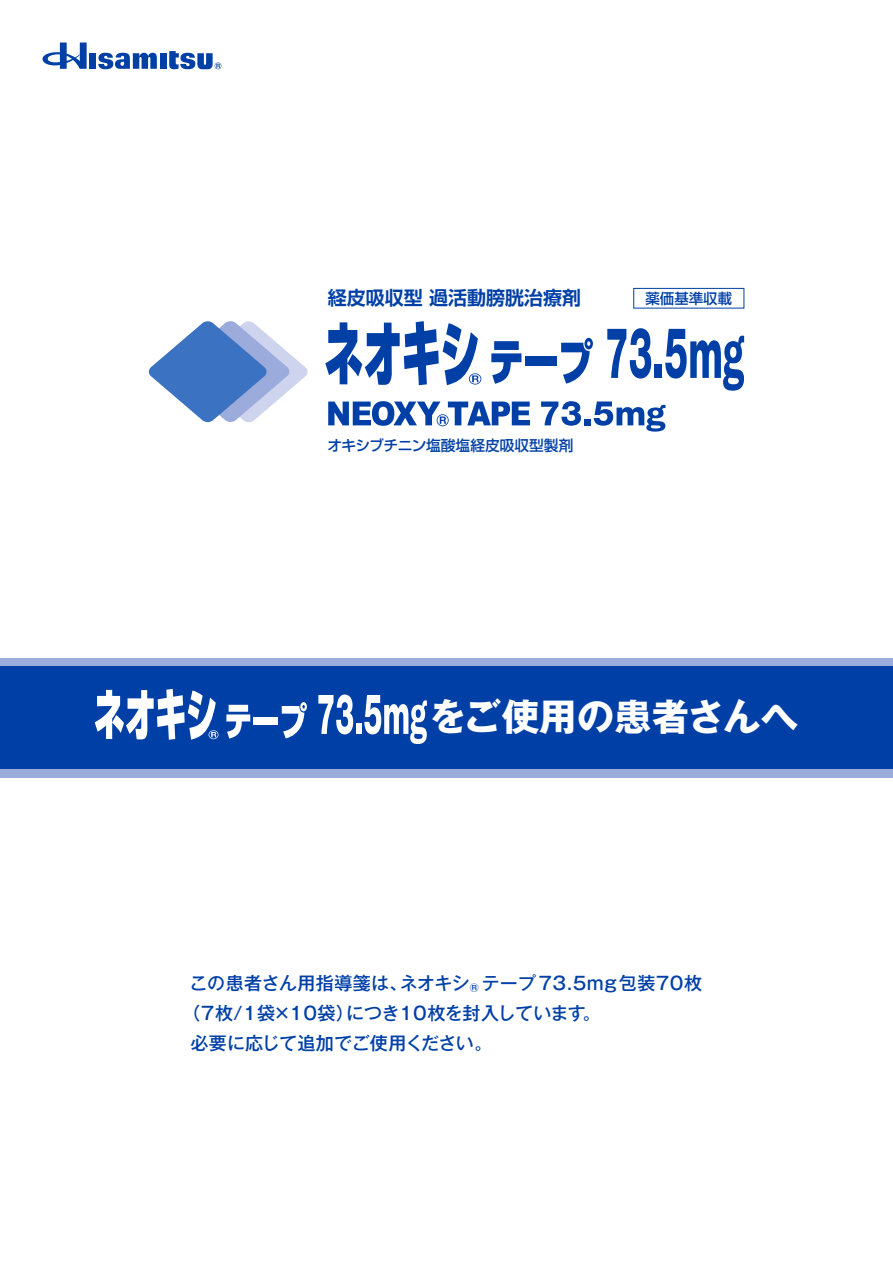
<style>
.page{position:relative;width:893px;height:1263px;background:#fff}
.page>*{position:absolute;margin:0;border:0;box-sizing:border-box;transform-origin:0 0}
.t1{font:700 37.5px "Gothic MB101 Pro";color:#fff}
.t2{font:700 19.05px "Shin Go Pro De";color:#0040a6}
.t3{font:500 18px "Gothic MB101 Pro";letter-spacing:.015em;color:#0040a6}
.t4{font:500 14.7px "Shin Go Pro";color:#0040a6}
.t5{font:500 14.4px "Shin Go Pro";color:#0040a6}
</style>
<div class="page">
<div style="left:0;top:658px;width:893px;height:119px;background:#9aabdc"></div>
<div style="left:0;top:666px;width:893px;height:103px;background:#0040a6"></div>
<div style="left:90px;top:53px;width:6px;height:16px;background:#0040a6"></div>
<svg style="left:98px;top:53px;width:59px;height:16px"></svg>
<div style="left:160px;top:53px;width:6px;height:16px;background:#0040a6"></div>
<svg style="left:169px;top:51px;width:52px;height:18px"></svg>
<svg style="left:43px;top:43px;width:44px;height:26px"></svg>
<svg style="left:148px;top:321px;width:160px;height:102px"></svg>
<svg style="left:607px;top:328px;width:44px;height:51px"></svg>
<div style="left:655px;top:365px;width:7px;height:13px;background:#0040a6"></div>
<svg style="left:665px;top:329px;width:79px;height:62px"></svg>
<svg style="left:491px;top:341px;width:30px;height:43px"></svg>
<div style="left:526px;top:356px;width:31px;height:10px;background:#0040a6"></div>
<svg style="left:561px;top:338px;width:32px;height:46px"></svg>
<svg style="left:325px;top:321px;width:156px;height:64px"></svg>
<svg style="left:541px;top:401px;width:40px;height:25px"></svg>
<div style="left:584px;top:419px;width:7px;height:6px;background:#0040a6"></div>
<svg style="left:594px;top:401px;width:71px;height:31px"></svg>
<svg style="left:328px;top:401px;width:202px;height:25px"></svg>
<div style="left:633px;top:288px;width:111px;height:20px;border:1px solid #0040a6"></div>
<svg style="left:318px;top:694px;width:35px;height:40px"></svg>
<div style="left:356px;top:723px;width:6px;height:11px;background:#fff"></div>
<svg style="left:364px;top:695px;width:63px;height:49px"></svg>
<svg style="left:226px;top:705px;width:24px;height:33px"></svg>
<div style="left:254px;top:717px;width:24px;height:8px;background:#fff"></div>
<svg style="left:282px;top:702px;width:25px;height:36px"></svg>
<svg style="left:95px;top:689px;width:123px;height:51px"></svg>
<p class="t2" style="left:328px;top:282px;width:255px">経皮吸収型 過活動膀胱治療剤</p>
<p class="t5" style="left:645px;top:286px;width:88px">薬価基準収載</p>
<p class="t4" style="left:327px;top:434px;width:248px">オキシブチニン塩酸塩経皮吸収型製剤</p>
<h1 class="t1" style="left:429px;top:686px;width:371px">をご使用の患者さんへ</h1>
<p class="t3" style="left:189px;top:968px;width:514px">この患者さん用指導箋は、ネオキシ®テープ73.5mg包装70枚</p>
<p class="t3" style="left:182px;top:998px;width:420px">（7枚/1袋×10袋）につき10枚を封入しています。</p>
<p class="t3" style="left:190px;top:1028px;width:303px">必要に応じて追加でご使用ください。</p>
</div>
